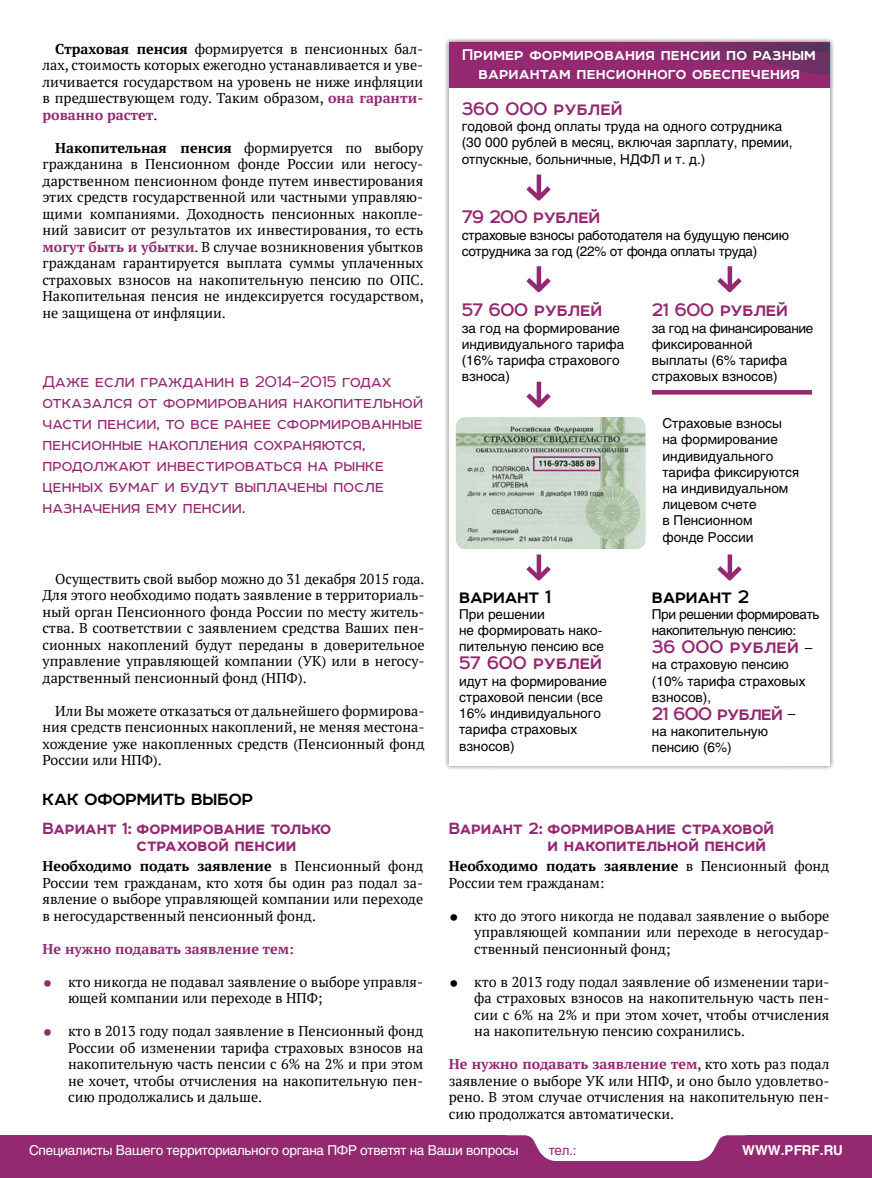
<style>
.page{position:relative;width:872px;height:1178px;background:#fff}
.page>*{position:absolute;margin:0;border:0;box-sizing:border-box;transform-origin:0 0}
.t1{font:700 21px "Room";letter-spacing:-.01em;color:#942972}
.t2{font:700 21px "Room";letter-spacing:-.01em;color:#000}
.t3{font:700 21px "Room";letter-spacing:-.03em;color:#942972}
.t4{font:900 18.75px/16.5px "Room";color:#942972}
.t5{font:900 18.75px "Room";color:#000}
.t6{font:18px/21px "Room";letter-spacing:.01em;color:#942972}
.t7{font:700 18px/19.5px "Room";letter-spacing:.01em;color:#fff;text-align:center}
.t8{font:14.25px/16.5px "PT Serif";color:#000;text-align:justify}
.t9{font:700 14.25px "PT Serif";color:#942972}
.t10{font:13.5px/16.2px "Helios";color:#000}
.t11{font:13.5px/16.2px "Helios";letter-spacing:-.02em;color:#000}
.t12{font:13.5px "Helios";letter-spacing:-.02em;color:#fff}
.t13{font:13.5px/16.2px "Helios";letter-spacing:-.03em;color:#000}
.t14{font:700 13.5px "Helios";color:#fff}
.t15{font:13.5px "Helios";color:#942972}
.s1{font-weight:700}
.s2{font-weight:700;color:#942972}
.s3{font-weight:700;font-size:21px;color:#942972}
.s4{font-family:"Helios";font-weight:400;font-size:13.5px;color:#000}
.s5{font-weight:700;font-size:21px}
</style>
<div class="page">
<div style="left:0;top:1135px;width:872px;height:43px;background:#942972"></div>
<svg style="left:505px;top:1135px;width:242px;height:26px"></svg>
<img style="left:445px;top:38px;width:389px;height:51px">
<img style="left:445px;top:89px;width:47px;height:680px">
<img style="left:786px;top:89px;width:48px;height:680px">
<div style="left:449px;top:43px;width:380px;height:722px;background:#fff"></div>
<div style="left:449px;top:43px;width:380px;height:45px;background:#942972"></div>
<svg style="left:674px;top:43px;width:155px;height:32px"></svg>
<img style="left:678px;top:43px;width:151px;height:17px">
<div style="left:536px;top:175px;width:5px;height:23px;background:#942972"></div>
<svg style="left:526px;top:181px;width:25px;height:20px"></svg>
<div style="left:727px;top:266px;width:5px;height:24px;background:#942972"></div>
<svg style="left:717px;top:273px;width:25px;height:20px"></svg>
<div style="left:727px;top:554px;width:5px;height:24px;background:#942972"></div>
<svg style="left:717px;top:561px;width:25px;height:20px"></svg>
<div style="left:536px;top:266px;width:5px;height:24px;background:#942972"></div>
<svg style="left:526px;top:273px;width:25px;height:20px"></svg>
<div style="left:536px;top:554px;width:5px;height:24px;background:#942972"></div>
<svg style="left:526px;top:561px;width:25px;height:20px"></svg>
<div style="left:536px;top:382px;width:5px;height:23px;background:#942972"></div>
<svg style="left:526px;top:389px;width:25px;height:19px"></svg>
<svg style="left:652px;top:390px;width:160px;height:4px"></svg>
<img style="left:456px;top:417px;width:189px;height:132px;border-radius:10px">
<div style="left:533px;top:456px;width:67px;height:15px;border:2px solid #942972"></div>
<p class="t8" style="left:43px;top:40px;width:382px;text-indent:13px"><span class="s1">Страховая пенсия</span> формируется в пенсионных бал&shy;лах, стоимость которых ежегодно устанавливается и уве&shy;личивается государством на уровень не ниже инфляции в предшествующем году. Таким образом, <span class="s2">она гаранти&shy;рованно растет</span>.</p>
<p class="t8" style="left:43px;top:139px;width:383px;text-indent:13px"><span class="s1">Накопительная пенсия</span> формируется по выбору гражданина в Пенсионном фонде России или негосу&shy;дарственном пенсионном фонде путем инвестирования этих средств государственной или частными управляю&shy;щими компаниями. Доходность пенсионных накопле&shy;ний зависит от результатов их инвестирования, то есть <span class="s2">могут быть и убытки</span>. В случае возникновения убытков гражданам гарантируется выплата суммы уплаченных страховых взносов на накопительную пенсию по ОПС.<br>Накопительная пенсия не индексируется государством, не защищена от инфляции.</p>
<p class="t6" style="left:43px;top:371px;width:382px">Даже если гражданин в 2014–2015 годах отказался от формирования накопительной части пенсии, то все ранее сформированные пенсионные накопления сохраняются, продолжают инвестироваться на рынке ценных бумаг и будут выплачены после назначения ему пенсии.</p>
<p class="t8" style="left:43px;top:570px;width:383px;text-indent:13px">Осуществить свой выбор можно до 31 декабря 2015 года.<br>Для этого необходимо подать заявление в территориаль&shy;ный орган Пенсионного фонда России по месту житель&shy;ства. В соответствии с заявлением средства Ваших пен&shy;сионных накоплений будут переданы в доверительное управление управляющей компании (УК) или в негосу&shy;дарственный пенсионный фонд (НПФ).</p>
<p class="t8" style="left:43px;top:702px;width:383px;text-indent:13px">Или Вы можете отказаться от дальнейшего формирова&shy;ния средств пенсионных накоплений, не меняя местона&shy;хождение уже накопленных средств (Пенсионный фонд России или НПФ).</p>
<h2 class="t5" style="left:43px;top:787px;width:212px">КАК ОФОРМИТЬ ВЫБОР</h2>
<h2 class="t4" style="left:137px;top:819px;width:196px;text-indent:-94px">Вариант 1: формирование только страховой пенсии</h2>
<p class="t8" style="left:43px;top:858px;width:382px"><span class="s1">Необходимо подать заявление</span> в Пенсионный фонд России тем гражданам, кто хотя бы один раз подал за&shy;явление о выборе управляющей компании или переходе в негосударственный пенсионный фонд.</p>
<p class="t9" style="left:43px;top:939px;width:253px">Не нужно подавать заявление тем:</p>
<p class="t8" style="left:68px;top:973px;width:357px;text-indent:-26px"><span class="s3">•</span> кто никогда не подавал заявление о выборе управля&shy;ющей компании или переходе в НПФ;</p>
<p class="t8" style="left:68px;top:1023px;width:357px;text-indent:-26px"><span class="s3">•</span> кто в 2013 году подал заявление в Пенсионный фонд России об изменении тарифа страховых взносов на накопительную часть пенсии с 6% на 2% и при этом не хочет, чтобы отчисления на накопительную пен&shy;сию продолжались и дальше.</p>
<p class="t7" style="left:462px;top:44px;width:355px">Пример формирования пенсии по разным вариантам пенсионного обеспечения</p>
<h1 class="t1" style="left:462px;top:96px;width:162px">360 000 рублей</h1>
<p class="t10" style="left:462px;top:120px;width:332px">годовой фонд оплаты труда на одного сотрудника (30 000 рублей в месяц, включая зарплату, премии, отпускные, больничные, НДФЛ и т. д.)</p>
<h1 class="t1" style="left:462px;top:204px;width:140px">79 200 рублей</h1>
<p class="t11" style="left:462px;top:228px;width:329px">страховые взносы работодателя на будущую пенсию сотрудника за год (22% от фонда оплаты труда)</p>
<h1 class="t1" style="left:462px;top:297px;width:142px">57 600 рублей</h1>
<p class="t10" style="left:462px;top:321px;width:164px">за год на формирование индивидуального тарифа (16% тарифа страхового взноса)</p>
<h1 class="t2" style="left:459px;top:583px;width:93px">вариант 1</h1>
<p class="t10" style="left:459px;top:607px;width:146px">При решении<br>не формировать нако&shy;пительную пенсию все</p>
<h1 class="t1" style="left:459px;top:650px;width:144px">57 600 рублей</h1>
<p class="t10" style="left:459px;top:674px;width:149px">идут на формирование страховой пенсии (все<br>16% индивидуального тарифа страховых взносов)</p>
<h1 class="t1" style="left:652px;top:297px;width:137px">21 600 рублей</h1>
<p class="t10" style="left:652px;top:321px;width:163px">за год на финансирование фиксированной<br>выплаты (6% тарифа страховых взносов)</p>
<p class="t10" style="left:662px;top:417px;width:138px">Страховые взносы на формирование индивидуального тарифа фиксируются на индивидуальном лицевом счете<br>в Пенсионном<br>фонде России</p>
<h1 class="t2" style="left:652px;top:583px;width:99px">вариант 2</h1>
<p class="t13" style="left:652px;top:607px;width:169px">При решении формировать накопительную пенсию:</p>
<h1 class="t1" style="left:652px;top:634px;width:162px">36 000 рублей <span class="s4">–</span></h1>
<p class="t10" style="left:652px;top:658px;width:155px">на страховую пенсию (10% тарифа страховых взносов),</p>
<h1 class="t3" style="left:652px;top:700px;width:145px">21 600 рублей <span class="s4">–</span></h1>
<p class="t10" style="left:652px;top:724px;width:118px">на накопительную пенсию (6%)</p>
<h2 class="t4" style="left:547px;top:819px;width:228px;text-indent:-99px">Вариант 2: формирование страховой и накопительной пенсий</h2>
<p class="t8" style="left:449px;top:858px;width:382px"><span class="s1">Необходимо подать заявление</span> в Пенсионный фонд<br>России тем гражданам:</p>
<p class="t8" style="left:474px;top:907px;width:357px;text-indent:-26px"><span class="s5">•</span> кто до этого никогда не подавал заявление о выборе управляющей компании или переходе в негосудар&shy;ственный пенсионный фонд;</p>
<p class="t8" style="left:474px;top:973px;width:357px;text-indent:-26px"><span class="s5">•</span> кто в 2013 году подал заявление об изменении тари&shy;фа страховых взносов на накопительную часть пен&shy;сии с 6% на 2% и при этом хочет, чтобы отчисления на накопительную пенсию сохранились.</p>
<p class="t8" style="left:449px;top:1056px;width:382px"><span class="s2">Не нужно подавать заявление тем</span>, кто хоть раз подал заявление о выборе УК или НПФ, и оно было удовлетво&shy;рено. В этом случае отчисления на накопительную пен&shy;сию продолжатся автоматически.</p>
<p class="t12" style="left:29px;top:1145px;width:491px">Специалисты Вашего территориального органа ПФР ответят на Ваши вопросы</p>
<p class="t15" style="left:549px;top:1145px;width:29px">тел.:</p>
<p class="t14" style="left:742px;top:1145px;width:102px">WWW.PFRF.RU</p>
</div>
